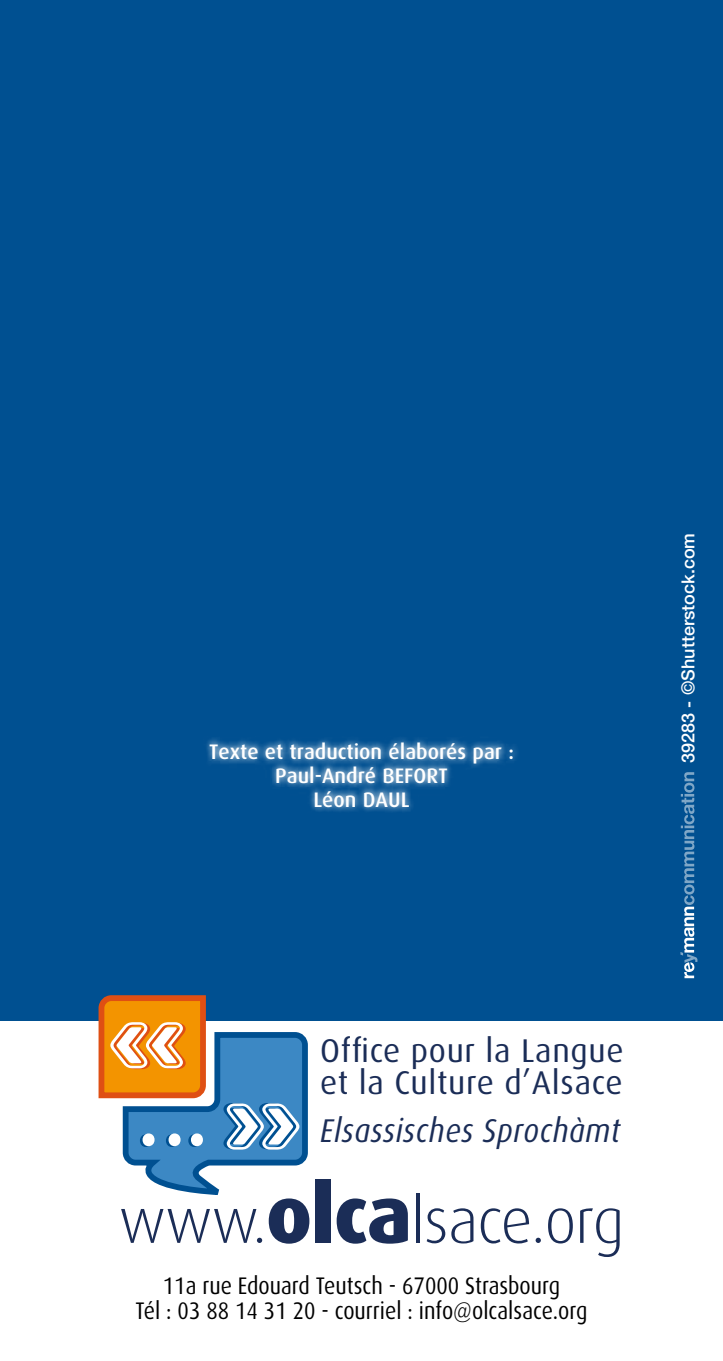
<style>
.page{position:relative;width:723px;height:1361px;background:#fff}
.page>*{position:absolute;margin:0;border:0;box-sizing:border-box;transform-origin:0 0}
.t1{font:300 63px "Dax";letter-spacing:-.015em;color:#1b2d57}
.t2{font:33px/33px "Dax";letter-spacing:.02em;color:#1b2d57}
.t3{font:italic 33px "Dax";letter-spacing:.02em;color:#1b2d57;scale:.9 1}
.t4{font:24px/24px "Dax";color:#000;text-align:center;scale:.9 1}
.t5{font:500 21px/24px "Dax";color:#fff;text-align:center}
.t6{font:500 18px "Helvetica Neue";color:#fff}
.s1{font-weight:800;font-size:80.7px}
</style>
<div class="page">
<div style="left:0;top:0;width:723px;height:1020px;background:#005091"></div>
<svg style="left:207px;top:738px;width:310px;height:74px"></svg>
<svg style="left:680px;top:772px;width:17px;height:206px"></svg>
<svg style="left:96px;top:995px;width:215px;height:200px"></svg>
<p class="t5" style="left:209px;top:739px;width:306px">Texte et traduction élaborés par :<br>Paul-André BEFORT<br>Léon DAUL</p>
<p class="t6" style="left:677px;top:763px;width:232px;rotate:-90deg">39283 - ©Shutterstock.com</p>
<h2 class="t2" style="left:320px;top:1034px;width:305px">Office pour la Langue et la Culture d’Alsace</h2>
<h2 class="t3" style="left:320px;top:1112px;width:335px">Elsassisches Sprochàmt</h2>
<h1 class="t1" style="left:118px;top:1186px;width:507px">www.<span class="s1">olca</span>lsace.org</h1>
<p class="t4" style="left:136px;top:1274px;width:504px">11a rue Edouard Teutsch - 67000 Strasbourg<br>Tél : 03 88 14 31 20 - courriel : info@olcalsace.org</p>
</div>
